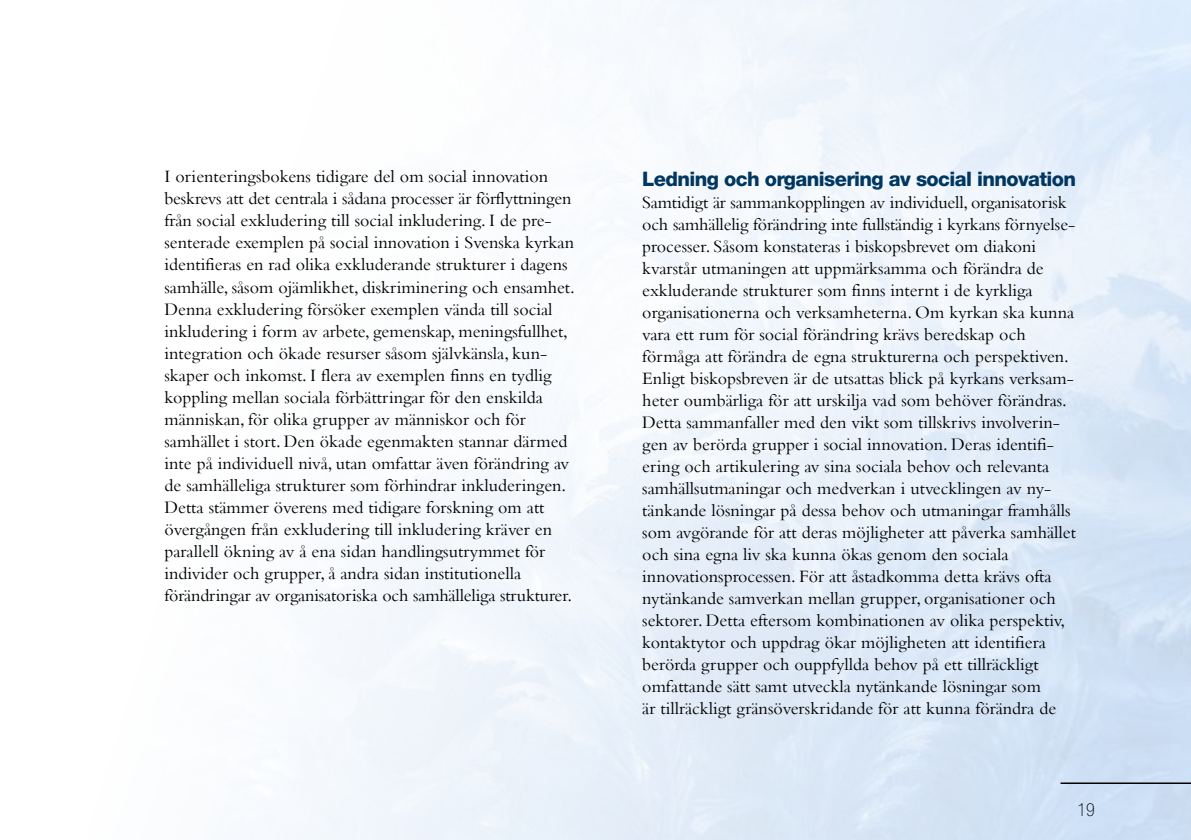
<style>
.page{position:relative;width:1191px;height:840px;background:#fff}
.page>*{position:absolute;margin:0;border:0;box-sizing:border-box;transform-origin:0 0}
.t1{font:800 20px "Helvetica Neue";letter-spacing:-.03em;color:#003761}
.t2{font:18px/22px "Bembo";color:#000}
.t3{font:100 condensed 18px "Helvetica Neue";color:#000}
</style>
<div class="page">
<img style="left:275px;top:0;width:916px;height:839px">
<hr style="left:1060px;top:782px;width:131px;height:1px;background:#000">
<p class="t2" style="left:164px;top:165px;width:412px">I orienteringsbokens tidigare del om social innovation beskrevs att det centrala i sådana processer är förflyttningen från social exkludering till social inkludering. I de pre&shy;senterade exemplen på social innovation i Svenska kyrkan identifieras en rad olika exkluderande strukturer i dagens samhälle, såsom ojämlikhet, diskriminering och ensamhet.<br>Denna exkludering försöker exemplen vända till social inkludering i form av arbete, gemenskap, meningsfullhet, integration och ökade resurser såsom självkänsla, kun&shy;skaper och inkomst. I flera av exemplen finns en tydlig koppling mellan sociala förbättringar för den enskilda människan, för olika grupper av människor och för samhället i stort. Den ökade egenmakten stannar därmed inte på individuell nivå, utan omfattar även förändring av de samhälleliga strukturer som förhindrar inkluderingen.<br>Detta stämmer överens med tidigare forskning om att övergången från exkludering till inkludering kräver en parallell ökning av å ena sidan handlingsutrymmet för individer och grupper, å andra sidan institutionella förändringar av organisatoriska och samhälleliga strukturer.</p>
<p class="t1" style="left:642px;top:166px;width:435px">Ledning och organisering av social innovation</p>
<p class="t2" style="left:642px;top:190px;width:435px">Samtidigt är sammankopplingen av individuell, organisatorisk och samhällelig förändring inte fullständig i kyrkans förnyelse&shy;processer. Såsom konstateras i biskopsbrevet om diakoni kvarstår utmaningen att uppmärksamma och förändra de exkluderande strukturer som finns internt i de kyrkliga organisationerna och verksamheterna. Om kyrkan ska kunna vara ett rum för social förändring krävs beredskap och förmåga att förändra de egna strukturerna och perspektiven.<br>Enligt biskopsbreven är de utsattas blick på kyrkans verksam&shy;heter oumbärliga för att urskilja vad som behöver förändras.<br>Detta sammanfaller med den vikt som tillskrivs involverin&shy;gen av berörda grupper i social innovation. Deras identifi&shy;ering och artikulering av sina sociala behov och relevanta samhällsutmaningar och medverkan i utvecklingen av ny&shy;tänkande lösningar på dessa behov och utmaningar framhålls som avgörande för att deras möjligheter att påverka samhället och sina egna liv ska kunna ökas genom den sociala innovationsprocessen. För att åstadkomma detta krävs ofta nytänkande samverkan mellan grupper, organisationer och sektorer. Detta eftersom kombinationen av olika perspektiv, kontaktytor och uppdrag ökar möjligheten att identifiera berörda grupper och ouppfyllda behov på ett tillräckligt omfattande sätt samt utveckla nytänkande lösningar som<br>är tillräckligt gränsöverskridande för att kunna förändra de</p>
<p class="t3" style="left:1077px;top:799px;width:19px">19</p>
</div>
